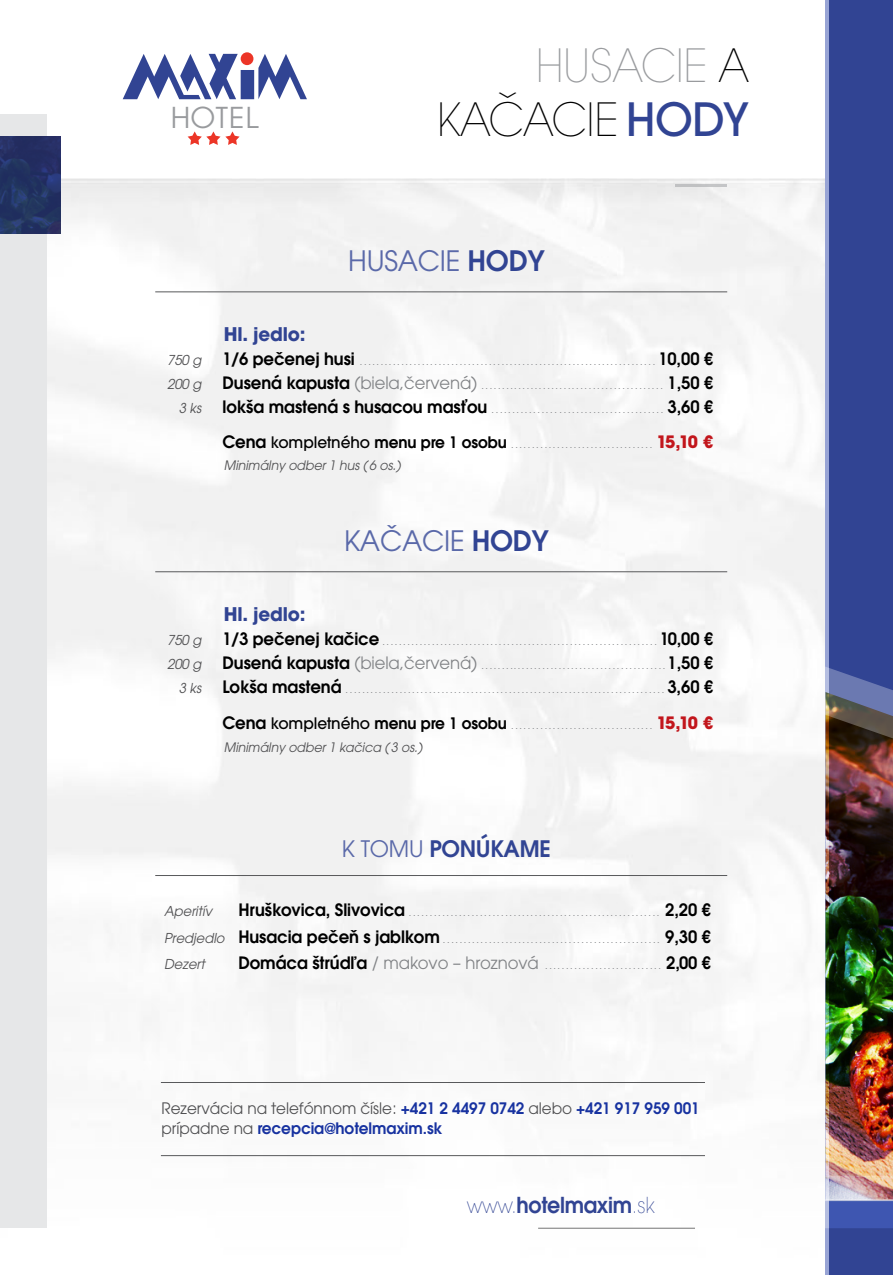
<style>
.page{position:relative;width:893px;height:1275px;background:#fff}
.page>*{position:absolute;margin:0;border:0;box-sizing:border-box;transform-origin:0 0}
.t1{font:200 45.5px "ITC Avant Garde Pro";letter-spacing:-.01em;color:#000}
.t2{font:200 45.5px "ITC Avant Garde Pro";letter-spacing:-.01em;color:#999b9e}
.t3{font:28.7px "ITC Avant Garde Pro";letter-spacing:.03em;color:#999b9e}
.t4{font:28px "ITC Avant Garde Pro";letter-spacing:-.01em;color:#5a69a9}
.t5{font:600 22.57px "ITC Avant Garde Pro";letter-spacing:-.01em;color:#314493}
.t6{font:600 21.88px "ITC Avant Garde Pro";letter-spacing:-.015em;color:#314493;scale:.94 1}
.t7{font:700 18.72px "ITC Avant Garde Pro";letter-spacing:-.01em;color:#314493}
.t8{font:600 16.97px "ITC Avant Garde Pro";letter-spacing:-.005em;color:#000}
.t9{font:16.97px "ITC Avant Garde Pro";letter-spacing:-.005em;color:#808285}
.t10{font:700 16.97px "ITC Avant Garde Pro";letter-spacing:-.095em;color:#c2161c}
.t11{font:600 15.75px/19.2px "ITC Avant Garde Pro";letter-spacing:-.005em;color:#1732a0}
.t12{font:600 15.75px "ITC Avant Garde Pro";letter-spacing:-.005em;color:#000}
.t13{font:italic 13.65px "ITC Avant Garde Pro";letter-spacing:-.005em;color:#4f4f51}
.t14{font:italic 12.95px "ITC Avant Garde Pro";letter-spacing:-.005em;color:#4f4f51}
.t15{font:600 7px "ITC Avant Garde Pro";color:#808285}
.s1{color:#000}
.s2{font-weight:500;color:#314493}
.s3{font-weight:600;color:#314493}
.s4{font-weight:400;font-style:italic;font-size:13.65px;color:#4f4f51}
.s5{font-style:italic;font-size:13.65px;color:#4f4f51}
.s6{font-weight:600;color:#000}
.s7{font-size:16.97px}
.s8{font-weight:500}
.s9{font-weight:400;color:#5a69a9}
.s10{font-weight:400;color:#4f4f51}
.s11{font-weight:200}
</style>
<div class="page">
<svg style="left:825px;top:0;width:5px;height:1275px;background:#8390c7"></svg>
<div style="left:830px;top:0;width:63px;height:1275px;background:#314493"></div>
<img style="left:825px;top:745px;width:68px;height:431px">
<svg style="left:806px;top:665px;width:87px;height:80px"></svg>
<svg style="left:825px;top:1176px;width:68px;height:52px;background:#8685b4"></svg>
<hr style="left:155px;top:292px;width:572px;height:1px;background:#58595b">
<hr style="left:161px;top:1155px;width:544px;height:1px;background:#58595b">
<hr style="left:161px;top:1082px;width:544px;height:1px;background:#58595b">
<hr style="left:538px;top:1228px;width:157px;height:1px;background:#757575">
<div style="left:0;top:114px;width:47px;height:1114px;background:#e6e7e8"></div>
<img style="left:0;top:137px;width:61px;height:97px">
<hr style="left:155px;top:571px;width:572px;height:1px;background:#58595b">
<hr style="left:155px;top:875px;width:572px;height:1px;background:#58595b">
<svg style="left:188px;top:131px;width:52px;height:14px"></svg>
<svg style="left:241px;top:52px;width:12px;height:13px"></svg>
<svg style="left:123px;top:54px;width:184px;height:45px"></svg>
<hr style="left:675px;top:184px;width:51px;height:3px;background:#999b9e">
<h2 class="t3" style="left:171px;top:100px;width:90px">HOTEL</h2>
<h1 class="t2" style="left:536px;top:36px;width:215px">HUSACIE <span class="s1">A</span></h1>
<h1 class="t1" style="left:436px;top:91px;width:314px">KAČACIE <span class="s2">HODY</span></h1>
<h3 class="t4" style="left:348px;top:244px;width:198px">HUSACIE <span class="s3">HODY</span></h3>
<h3 class="t7" style="left:224px;top:321px;width:83px">Hl. jedlo:</h3>
<h3 class="t8" style="left:167px;top:348px;width:189px"><span class="s4">750 g</span> 1/6 pečenej husi</h3>
<p class="t15" style="left:360px;top:358px;width:296px">.......................................................................</p>
<h3 class="t8" style="left:658px;top:348px;width:56px">10,00 €</h3>
<h3 class="t9" style="left:167px;top:372px;width:312px"><span class="s5">200 g</span> <span class="s6">Dusená kapusta</span> (biela,červená)</h3>
<p class="t15" style="left:482px;top:382px;width:182px">............................................</p>
<h3 class="t8" style="left:667px;top:372px;width:47px">1,50 €</h3>
<h3 class="t8" style="left:179px;top:396px;width:310px"><span class="s4">3 ks</span> lokša mastená s husacou masťou</h3>
<p class="t15" style="left:492px;top:406px;width:172px">................ .........................</p>
<h3 class="t8" style="left:667px;top:396px;width:47px">3,60 €</h3>
<h3 class="t12" style="left:222px;top:432px;width:286px"><span class="s7">Cena</span> <span class="s8">kompletného</span> menu pre 1 osobu</h3>
<p class="t15" style="left:511px;top:441px;width:142px">..................................</p>
<h3 class="t10" style="left:657px;top:430px;width:58px">15,10 €</h3>
<h3 class="t14" style="left:224px;top:457px;width:178px">Minimálny odber 1 hus ( 6 os.)</h3>
<h3 class="t4" style="left:344px;top:524px;width:206px">KAČACIE <span class="s3">HODY</span></h3>
<h3 class="t7" style="left:224px;top:601px;width:83px">Hl. jedlo:</h3>
<h3 class="t8" style="left:167px;top:628px;width:214px"><span class="s4">750 g</span> 1/3 pečenej kačice</h3>
<p class="t15" style="left:383px;top:638px;width:275px">..................................................................</p>
<h3 class="t8" style="left:660px;top:628px;width:55px">10,00 €</h3>
<h3 class="t9" style="left:167px;top:652px;width:312px"><span class="s5">200 g</span> <span class="s6">Dusená kapusta</span> (biela,červená)</h3>
<p class="t15" style="left:482px;top:662px;width:185px">.............................................</p>
<h3 class="t8" style="left:667px;top:652px;width:47px">1,50 €</h3>
<h3 class="t8" style="left:179px;top:676px;width:164px"><span class="s4">3 ks</span> Lokša mastená</h3>
<p class="t15" style="left:346px;top:686px;width:319px">................................................ ............................</p>
<h3 class="t8" style="left:667px;top:676px;width:47px">3,60 €</h3>
<h3 class="t12" style="left:222px;top:713px;width:286px"><span class="s7">Cena</span> <span class="s8">kompletného</span> menu pre 1 osobu</h3>
<p class="t15" style="left:511px;top:722px;width:142px">..................................</p>
<h3 class="t10" style="left:657px;top:712px;width:58px">15,10 €</h3>
<h3 class="t14" style="left:224px;top:739px;width:200px">Minimálny odber 1 kačica ( 3 os.)</h3>
<h3 class="t5" style="left:342px;top:834px;width:211px"><span class="s9">K TOMU</span> PONÚKAME</h3>
<h3 class="t13" style="left:164px;top:903px;width:49px">Aperitív</h3>
<h3 class="t8" style="left:238px;top:899px;width:168px">Hruškovica, Slivovica</h3>
<p class="t15" style="left:409px;top:909px;width:251px">............................................................</p>
<h3 class="t8" style="left:665px;top:899px;width:47px">2,20 €</h3>
<h3 class="t8" style="left:164px;top:925px;width:277px"><span class="s4">Predjedlo</span> Husacia pečeň s jablkom</h3>
<p class="t15" style="left:443px;top:935px;width:218px">....................................................</p>
<h3 class="t8" style="left:665px;top:925px;width:47px">9,30 €</h3>
<h3 class="t13" style="left:164px;top:955px;width:42px">Dezert</h3>
<h3 class="t9" style="left:238px;top:952px;width:302px"><span class="s6">Domáca štrúdľa</span> / makovo – hroznová</h3>
<p class="t15" style="left:545px;top:962px;width:117px">............................</p>
<h3 class="t8" style="left:666px;top:951px;width:46px">2,00 €</h3>
<h3 class="t11" style="left:162px;top:1098px;width:540px"><span class="s10">Rezervácia na telefónnom čísle:</span> +421 2 4497 0742 <span class="s10">alebo</span> +421 917 959 001 <span class="s10">prípadne na</span> recepcia@hotelmaxim.sk</h3>
<h3 class="t6" style="left:467px;top:1191px;width:202px"><span class="s11">www.</span>hotelmaxim<span class="s11">.sk</span></h3>
</div>
